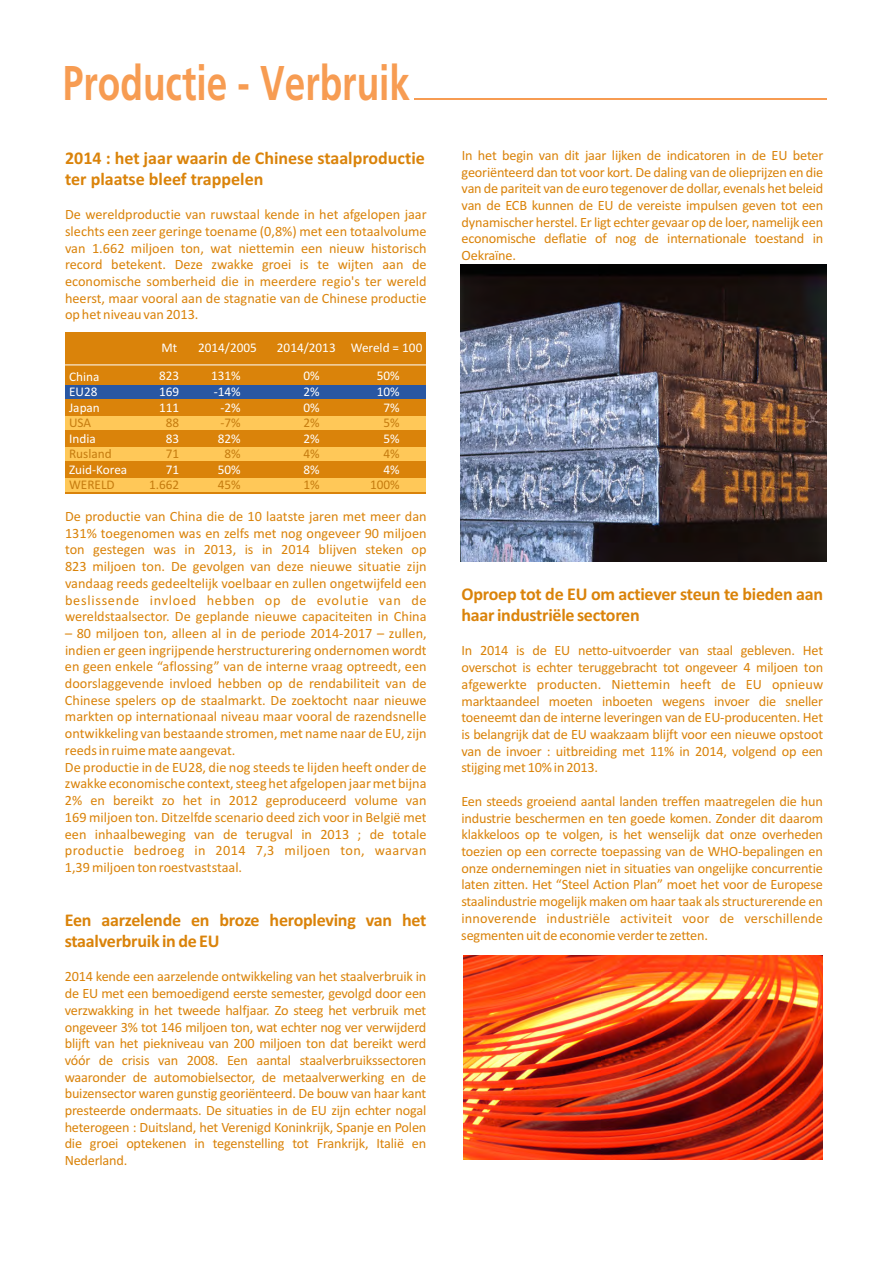
<style>
.page{position:relative;width:896px;height:1266px;background:#fff}
.page>*{position:absolute;margin:0;border:0;box-sizing:border-box;transform-origin:0 0}
.t1{font:700 48.75px "Frutiger Linotype";color:#f79c52;scale:.76 1}
.t2{font:700 18px "Calibri";letter-spacing:-.015em;color:#da830a}
.t3{font:14.25px/16.6px "Calibri";letter-spacing:-.01em;color:#da830a}
.t4{font:14.25px/16.6px "Calibri";letter-spacing:.01em;color:#da830a}
.t5{font:14.25px "Calibri";letter-spacing:.025em;color:#da830a}
.t6{font:13.2px/15.5px "Calibri";color:#fff;text-align:justify}
.t7{font:13.2px "Calibri";color:#c67c0f}
.s1{color:#da830a}
</style>
<div class="page">
<hr style="left:414px;top:99px;width:413px;height:1px;background:#f79c52">
<div style="left:66px;top:331px;width:360px;height:162px;background:#da830a"></div>
<div style="left:66px;top:385px;width:360px;height:13px;background:#2957a3"></div>
<div style="left:66px;top:416px;width:360px;height:13px;background:#ffc858"></div>
<div style="left:66px;top:447px;width:360px;height:14px;background:#ffc858"></div>
<div style="left:66px;top:478px;width:360px;height:13px;background:#ffc858"></div>
<hr style="left:65px;top:364px;width:361px;height:1px;background:#fff">
<img style="left:461px;top:265px;width:365px;height:296px">
<img style="left:463px;top:955px;width:360px;height:204px">
<h1 class="t1" style="left:63px;top:63px;width:458px">Productie - Verbruik</h1>
<p class="t2" style="left:65px;top:150px;width:361px">2014 : het jaar waarin de Chinese staalproductie</p>
<p class="t3" style="left:462px;top:148px;width:363px">In het begin van dit jaar lijken de indicatoren in de EU beter georiënteerd dan tot voor kort. De daling van de olieprijzen en die</p>
<p class="t2" style="left:65px;top:171px;width:200px">ter plaatse bleef trappelen</p>
<p class="t3" style="left:462px;top:181px;width:363px">van de pariteit van de euro tegenover de dollar, evenals het beleid van de ECB kunnen de EU de vereiste impulsen geven tot een</p>
<p class="t3" style="left:65px;top:207px;width:363px">De wereldproductie van ruwstaal kende in het afgelopen jaar</p>
<p class="t3" style="left:462px;top:215px;width:363px">dynamischer herstel. Er ligt echter gevaar op de loer, namelijk een</p>
<p class="t3" style="left:65px;top:224px;width:363px">slechts een zeer geringe toename (0,8%) met een totaalvolume</p>
<p class="t3" style="left:462px;top:232px;width:363px">economische deflatie of nog de internationale toestand in</p>
<p class="t3" style="left:65px;top:241px;width:363px">van 1.662 miljoen ton, wat niettemin een nieuw historisch</p>
<p class="t3" style="left:462px;top:248px;width:56px">Oekraïne.</p>
<p class="t3" style="left:65px;top:257px;width:363px;text-align:justify">record betekent. Deze zwakke groei is te wijten aan de economische somberheid die in meerdere regio's ter wereld heerst, maar vooral aan de stagnatie van de Chinese productie op het niveau van 2013.</p>
<p class="t6" style="left:69px;top:370px;width:32px;text-align:left">China<br>EU28<br>Japan</p>
<p class="t6" style="left:69px;top:432px;width:28px">India</p>
<p class="t6" style="left:69px;top:463px;width:60px">Zuid-Korea</p>
<p class="t7" style="left:69px;top:417px;width:24px">USA</p>
<p class="t7" style="left:69px;top:448px;width:44px">Rusland</p>
<p class="t7" style="left:69px;top:479px;width:47px">WERELD</p>
<p class="t6" style="left:162px;top:341px;width:17px">Mt</p>
<p class="t6" style="left:198px;top:341px;width:60px">2014/2005</p>
<p class="t6" style="left:277px;top:341px;width:147px">2014/2013 Wereld = 100</p>
<p class="t6" style="left:159px;top:369px;width:22px">823<br>169<br>111</p>
<p class="t6" style="left:166px;top:431px;width:15px">83</p>
<p class="t6" style="left:166px;top:463px;width:15px">71</p>
<p class="t7" style="left:166px;top:417px;width:15px">88</p>
<p class="t7" style="left:166px;top:448px;width:15px">71</p>
<p class="t7" style="left:149px;top:479px;width:32px">1.662</p>
<p class="t6" style="left:204px;top:369px;width:38px;text-align:right"><span class="s1">1</span>131% -14% -2%</p>
<p class="t6" style="left:218px;top:431px;width:24px">82%</p>
<p class="t6" style="left:218px;top:463px;width:24px">50%</p>
<p class="t7" style="left:220px;top:417px;width:22px">-7%</p>
<p class="t7" style="left:225px;top:448px;width:18px">8%</p>
<p class="t7" style="left:218px;top:479px;width:24px">45%</p>
<p class="t6" style="left:303px;top:369px;width:18px">0% 2% 0%</p>
<p class="t6" style="left:303px;top:431px;width:18px">2%</p>
<p class="t6" style="left:303px;top:463px;width:18px">8%</p>
<p class="t7" style="left:303px;top:417px;width:18px">2%</p>
<p class="t7" style="left:303px;top:448px;width:18px">4%</p>
<p class="t7" style="left:303px;top:479px;width:18px">1%</p>
<p class="t6" style="left:377px;top:369px;width:24px;text-align:center">50%<br>10%<br>7%</p>
<p class="t6" style="left:384px;top:431px;width:18px">5%</p>
<p class="t6" style="left:384px;top:463px;width:18px">4%</p>
<p class="t7" style="left:384px;top:417px;width:18px">5%</p>
<p class="t7" style="left:384px;top:448px;width:18px">4%</p>
<p class="t7" style="left:370px;top:479px;width:31px">100%</p>
<p class="t3" style="left:65px;top:509px;width:363px;text-align:justify">De productie van China die de 10 laatste jaren met meer dan 131% toegenomen was en zelfs met nog ongeveer 90 miljoen ton gestegen was in 2013, is in 2014 blijven steken op 823 miljoen ton. De gevolgen van deze nieuwe situatie zijn vandaag reeds gedeeltelijk voelbaar en zullen ongetwijfeld een</p>
<p class="t3" style="left:65px;top:593px;width:363px">beslissende invloed hebben op de evolutie van de wereldstaalsector. De geplande nieuwe capaciteiten in China</p>
<p class="t3" style="left:65px;top:626px;width:363px">– 80 miljoen ton, alleen al in de periode 2014-2017 – zullen, indien er geen ingrijpende herstructurering ondernomen wordt</p>
<p class="t2" style="left:462px;top:586px;width:363px">Oproep tot de EU om actiever steun te bieden aan</p>
<p class="t2" style="left:462px;top:607px;width:180px">haar industriële sectoren</p>
<p class="t3" style="left:461px;top:643px;width:363px">In 2014 is de EU netto-uitvoerder van staal gebleven. Het</p>
<p class="t3" style="left:65px;top:659px;width:363px">en geen enkele “aflossing” van de interne vraag optreedt, een</p>
<p class="t3" style="left:461px;top:660px;width:363px">overschot is echter teruggebracht tot ongeveer 4 miljoen ton</p>
<p class="t3" style="left:65px;top:676px;width:363px">doorslaggevende invloed hebben op de rendabiliteit van de</p>
<p class="t3" style="left:461px;top:677px;width:363px">afgewerkte producten. Niettemin heeft de EU opnieuw</p>
<p class="t3" style="left:65px;top:693px;width:363px">Chinese spelers op de staalmarkt. De zoektocht naar nieuwe</p>
<p class="t3" style="left:461px;top:694px;width:363px">marktaandeel moeten inboeten wegens invoer die sneller</p>
<p class="t3" style="left:65px;top:710px;width:363px">markten op internationaal niveau maar vooral de razendsnelle</p>
<p class="t3" style="left:461px;top:710px;width:363px">toeneemt dan de interne leveringen van de EU-producenten. Het</p>
<p class="t3" style="left:65px;top:726px;width:363px">ontwikkeling van bestaande stromen, met name naar de EU, zijn</p>
<p class="t3" style="left:461px;top:727px;width:363px">is belangrijk dat de EU waakzaam blijft voor een nieuwe opstoot</p>
<p class="t3" style="left:65px;top:743px;width:172px">reeds in ruime mate aangevat.</p>
<p class="t3" style="left:461px;top:744px;width:363px">van de invoer : uitbreiding met 11% in 2014, volgend op een</p>
<p class="t3" style="left:65px;top:760px;width:363px">De productie in de EU28, die nog steeds te lijden heeft onder de</p>
<p class="t3" style="left:461px;top:760px;width:138px">stijging met 10% in 2013.</p>
<p class="t3" style="left:65px;top:776px;width:363px">zwakke economische context, steeg het afgelopen jaar met bijna<br>2% en bereikt zo het in 2012 geproduceerd volume van</p>
<p class="t3" style="left:461px;top:794px;width:363px">Een steeds groeiend aantal landen treffen maatregelen die hun</p>
<p class="t3" style="left:65px;top:810px;width:363px">169 miljoen ton. Ditzelfde scenario deed zich voor in België met</p>
<p class="t3" style="left:461px;top:811px;width:363px">industrie beschermen en ten goede komen. Zonder dit daarom</p>
<p class="t3" style="left:65px;top:827px;width:363px">een inhaalbeweging van de terugval in 2013 ; de totale</p>
<p class="t3" style="left:461px;top:827px;width:363px">klakkeloos op te volgen, is het wenselijk dat onze overheden</p>
<p class="t5" style="left:65px;top:844px;width:363px">productie bedroeg in 2014 7,3 miljoen ton, waarvan</p>
<p class="t3" style="left:461px;top:844px;width:363px">toezien op een correcte toepassing van de WHO-bepalingen en</p>
<p class="t3" style="left:65px;top:860px;width:179px">1,39 miljoen ton roestvaststaal.</p>
<p class="t3" style="left:461px;top:861px;width:363px;text-align:justify">onze ondernemingen niet in situaties van ongelijke concurrentie laten zitten. Het “Steel Action Plan” moet het voor de Europese staalindustrie mogelijk maken om haar taak als structurerende en</p>
<p class="t2" style="left:65px;top:912px;width:363px">Een aarzelende en broze heropleving van het</p>
<p class="t4" style="left:461px;top:911px;width:363px">innoverende industriële activiteit voor de verschillende segmenten uit de economie verder te zetten.</p>
<p class="t2" style="left:65px;top:933px;width:156px">staalverbruik in de EU</p>
<p class="t3" style="left:65px;top:969px;width:363px;text-align:justify">2014 kende een aarzelende ontwikkeling van het staalverbruik in de EU met een bemoedigend eerste semester, gevolgd door een verzwakking in het tweede halfjaar. Zo steeg het verbruik met ongeveer 3% tot 146 miljoen ton, wat echter nog ver verwijderd blijft van het piekniveau van 200 miljoen ton dat bereikt werd vóór de crisis van 2008. Een aantal staalverbruikssectoren waaronder de automobielsector, de metaalverwerking en de buizensector waren gunstig georiënteerd. De bouw van haar kant presteerde ondermaats. De situaties in de EU zijn echter nogal heterogeen : Duitsland, het Verenigd Koninkrijk, Spanje en Polen die groei optekenen in tegenstelling tot Frankrijk, Italië en Nederland.</p>
</div>
